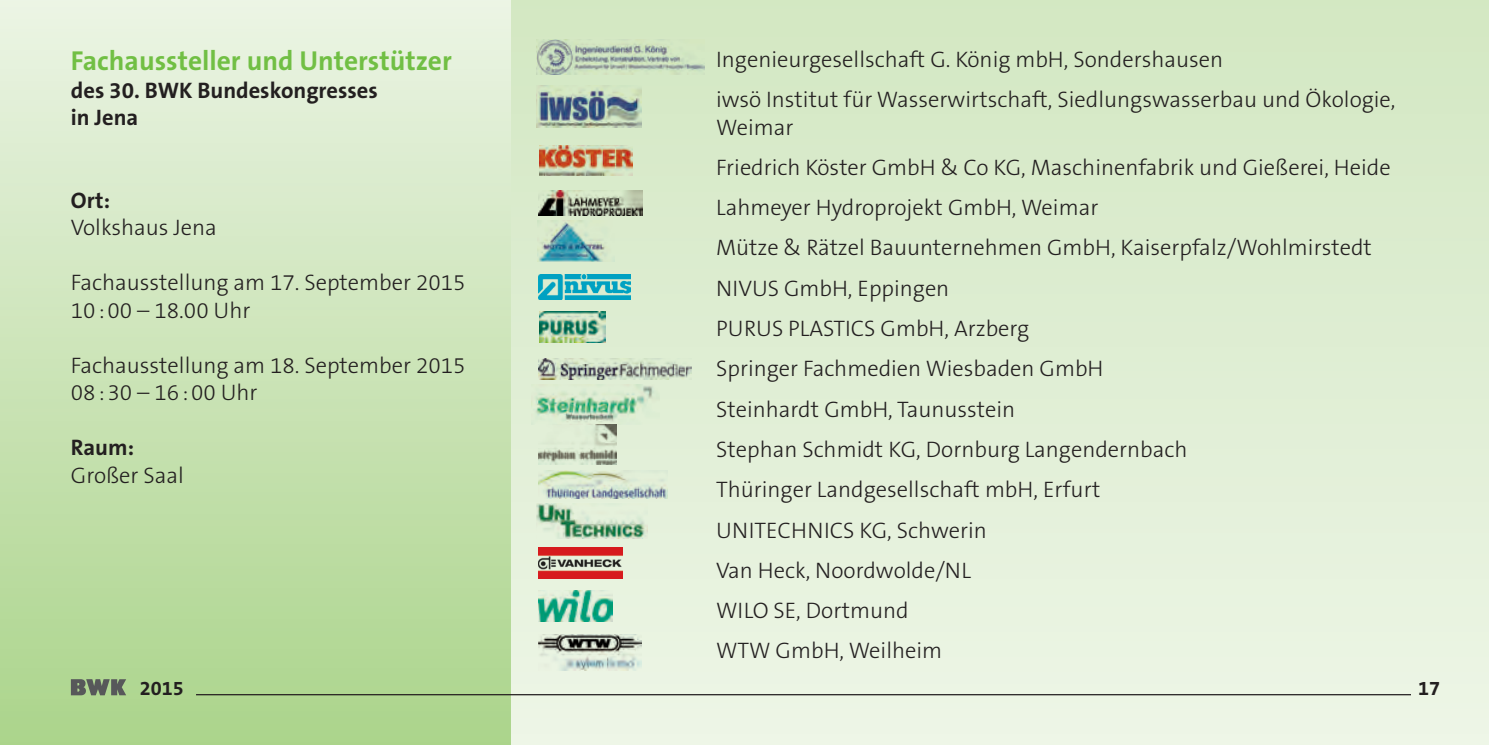
<style>
.page{position:relative;width:1489px;height:745px;background:#fff}
.page>*{position:absolute;margin:0;border:0;box-sizing:border-box;transform-origin:0 0}
.t1{font:700 27.5px "The Sans B7";color:#71bf44}
.t2{font:300 22.5px/40.2px "The Sans B3";color:#231f20}
.t3{font:700 22.5px/27.5px "The Sans B7";color:#231f20}
.t4{font:700 20px "The Sans B7";color:#231f20}
</style>
<div class="page">
<div style="left:510px;top:0;width:978px;height:744px;background:linear-gradient(to bottom,#d3e8c3,#ecf3e5)"></div>
<div style="left:0;top:0;width:510px;height:744px;background:linear-gradient(to bottom,#ecf4e4,#aad38a)"></div>
<svg style="left:71px;top:678px;width:55px;height:16px"></svg>
<hr style="left:196px;top:693px;width:1214px;height:1px;background:#231f20">
<img style="left:539px;top:145px;width:93px;height:31px">
<img style="left:538px;top:190px;width:105px;height:26px">
<img style="left:536px;top:39px;width:169px;height:36px">
<img style="left:536px;top:85px;width:105px;height:43px">
<img style="left:538px;top:358px;width:153px;height:21px">
<img style="left:532px;top:384px;width:128px;height:40px">
<img style="left:539px;top:424px;width:77px;height:40px">
<img style="left:537px;top:220px;width:78px;height:41px">
<img style="left:538px;top:274px;width:93px;height:25px">
<img style="left:537px;top:503px;width:110px;height:35px">
<img style="left:539px;top:470px;width:128px;height:28px">
<img style="left:539px;top:546px;width:83px;height:32px">
<img style="left:538px;top:634px;width:103px;height:36px">
<img style="left:539px;top:589px;width:73px;height:32px">
<img style="left:539px;top:311px;width:66px;height:32px">
<p class="t1" style="left:71px;top:46px;width:382px">Fachaussteller und Unterstützer</p>
<p class="t3" style="left:71px;top:77px;width:308px">des 30. BWK Bundeskongresses in Jena</p>
<p class="t3" style="left:71px;top:187px;width:41px">Ort:</p>
<p class="t2" style="left:71px;top:208px;width:147px">Volkshaus Jena</p>
<p class="t2" style="left:71px;top:269px;width:396px;line-height:27.5px">Fachausstellung am 17. September 2015<br>10:00 – 18.00 Uhr</p>
<p class="t2" style="left:71px;top:352px;width:396px;line-height:27.5px">Fachausstellung am 18. September 2015<br>08:30 – 16:00 Uhr</p>
<p class="t3" style="left:71px;top:434px;width:65px">Raum:</p>
<p class="t2" style="left:71px;top:455px;width:114px">Großer Saal</p>
<p class="t2" style="left:716px;top:40px;width:681px">Ingenieurgesellschaft G. König mbH, Sondershausen<br>iwsö Institut für Wasserwirtschaft, Siedlungswasserbau und Ökologie,</p>
<p class="t2" style="left:716px;top:107px;width:676px">Weimar<br>Friedrich Köster GmbH &amp; Co KG, Maschinenfabrik und Gießerei, Heide Lahmeyer Hydroprojekt GmbH, Weimar<br>Mütze &amp; Rätzel Bauunternehmen GmbH, Kaiserpfalz/Wohlmirstedt NIVUS GmbH, Eppingen<br>PURUS PLASTICS GmbH, Arzberg<br>Springer Fachmedien Wiesbaden GmbH<br>Steinhardt GmbH, Taunusstein<br>Stephan Schmidt KG, Dornburg Langendernbach<br>Thüringer Landgesellschaft mbH, Erfurt<br>UNITECHNICS KG, Schwerin<br>Van Heck, Noordwolde/NL<br>WILO SE, Dortmund<br>WTW GmbH, Weilheim</p>
<p class="t4" style="left:140px;top:677px;width:45px">2015</p>
<p class="t4" style="left:1417px;top:677px;width:24px">17</p>
</div>
